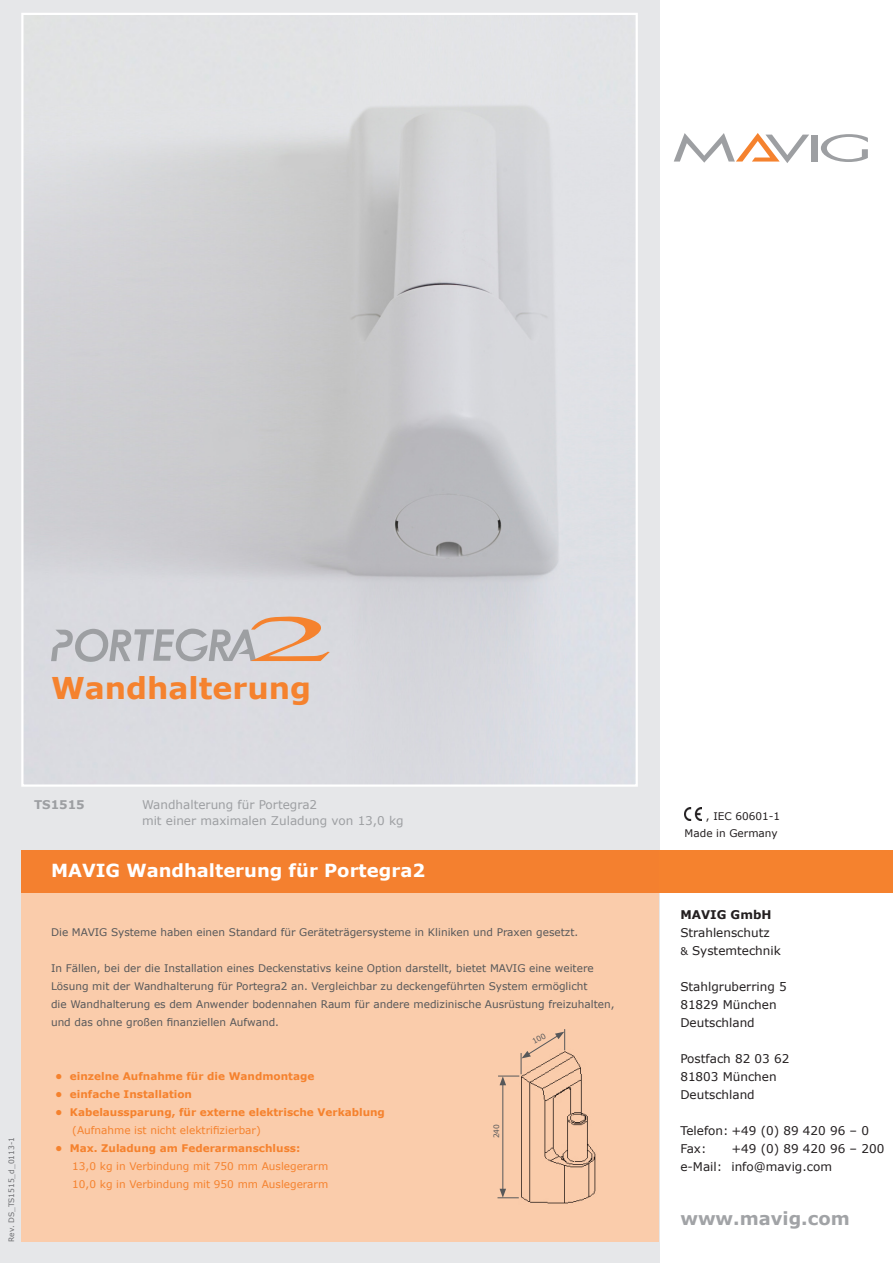
<style>
.page{position:relative;width:893px;height:1263px;background:#fff}
.page>*{position:absolute;margin:0;border:0;box-sizing:border-box;transform-origin:0 0}
.t1{font:700 30px "Verdana";color:#f5822e}
.t2{font:700 18px "Verdana";color:#fff}
.t3{font:700 18px "Verdana";color:#a1a3a6}
.t4{font:12px/18px "Verdana";color:#231f20}
.t5{font:12px/16.5px "Verdana";color:#9d9fa2}
.t6{font:700 12px "Verdana";color:#231f20}
.t7{font:700 12px "Verdana";color:#9d9fa2}
.t8{font:10.5px/18px "Verdana";color:#57585a}
.t9{font:700 10.5px "Verdana";color:#f5822e}
.t10{font:10.5px/18px "Verdana";color:#f5822e}
.t11{font:10.5px "Verdana";color:#231f20}
.t12{font:7.5px "Verdana";color:#6c6d70}
.t13{font:7.5px "Verdana";color:#57585a}
.s1{font-size:10.5px}
</style>
<div class="page">
<div style="left:0;top:0;width:659px;height:1263px;background:#e6e7e9"></div>
<div style="left:21px;top:850px;width:638px;height:392px;background:#f4802f"></div>
<div style="left:21px;top:893px;width:638px;height:349px;background:#faccab"></div>
<div style="left:812px;top:135px;width:6px;height:27px;background:#9d9fa2"></div>
<svg style="left:821px;top:134px;width:47px;height:28px"></svg>
<svg style="left:674px;top:133px;width:135px;height:30px"></svg>
<div style="left:659px;top:850px;width:234px;height:43px;background:#f5822e"></div>
<img style="left:685px;top:808px;width:17px;height:13px">
<img style="left:24px;top:17px;width:611px;height:767px">
<svg style="left:51px;top:617px;width:279px;height:45px"></svg>
<img style="left:497px;top:1029px;width:99px;height:175px">
<hr style="left:503px;top:1083px;width:1px;height:108px;background:#57585a">
<svg style="left:497px;top:1189px;width:22px;height:9px"></svg>
<svg style="left:498px;top:1029px;width:67px;height:56px"></svg>
<h1 class="t1" style="left:51px;top:667px;width:262px">Wandhalterung</h1>
<p class="t12" style="left:6px;top:1242px;width:106px;rotate:-90deg">Rev. DS_TS1515_d_0113-1</p>
<p class="t7" style="left:34px;top:796px;width:52px">TS1515</p>
<p class="t5" style="left:142px;top:796px;width:263px">Wandhalterung für Portegra2<br>mit einer maximalen Zuladung von 13,0 kg</p>
<h2 class="t2" style="left:51px;top:858px;width:376px">MAVIG Wandhalterung für Portegra2</h2>
<p class="t8" style="left:51px;top:923px;width:529px">Die MAVIG Systeme haben einen Standard für Geräteträgersysteme in Kliniken und Praxen gesetzt.</p>
<p class="t8" style="left:51px;top:959px;width:565px">In Fällen, bei der die Installation eines Deckenstativs keine Option darstellt, bietet MAVIG eine weitere Lösung mit der Wandhalterung für Portegra2 an. Vergleichbar zu deckengeführten System ermöglicht<br>die Wandhalterung es dem Anwender bodennahen Raum für andere medizinische Ausrüstung freizuhalten, und das ohne großen finanziellen Aufwand.</p>
<p class="t9" style="left:55px;top:1069px;width:261px">• einzelne Aufnahme für die Wandmontage</p>
<p class="t9" style="left:55px;top:1087px;width:138px">• einfache Installation</p>
<p class="t9" style="left:55px;top:1105px;width:331px">• Kabelaussparung, für externe elektrische Verkablung</p>
<p class="t10" style="left:72px;top:1121px;width:190px">(Aufnahme ist nicht elektrifizierbar)</p>
<p class="t9" style="left:55px;top:1141px;width:247px">• Max. Zuladung am Federarmanschluss:</p>
<p class="t10" style="left:72px;top:1157px;width:257px">13,0 kg in Verbindung mit 750 mm Auslegerarm<br>10,0 kg in Verbindung mit 950 mm Auslegerarm</p>
<p class="t13" style="left:491px;top:1138px;width:16px;rotate:-90deg">240</p>
<p class="t11" style="left:706px;top:809px;width:76px">, IEC 60601-1</p>
<p class="t11" style="left:685px;top:826px;width:95px">Made in Germany</p>
<p class="t6" style="left:680px;top:906px;width:93px">MAVIG GmbH</p>
<p class="t4" style="left:680px;top:924px;width:102px">Strahlenschutz<br><span class="s1">&amp;</span> Systemtechnik</p>
<p class="t4" style="left:680px;top:978px;width:108px">Stahlgruberring 5<br>81829 München<br>Deutschland</p>
<p class="t4" style="left:680px;top:1050px;width:110px">Postfach 82 03 62<br>81803 München<br>Deutschland</p>
<p class="t4" style="left:680px;top:1122px;width:190px">Telefon: +49 (0) 89 420 96 – 0<br>Fax:</p>
<p class="t4" style="left:680px;top:1140px;width:205px;text-indent:51px">+49 (0) 89 420 96 – 200 e-Mail: info@mavig.com</p>
<h2 class="t3" style="left:680px;top:1206px;width:171px">www.mavig.com</h2>
</div>
